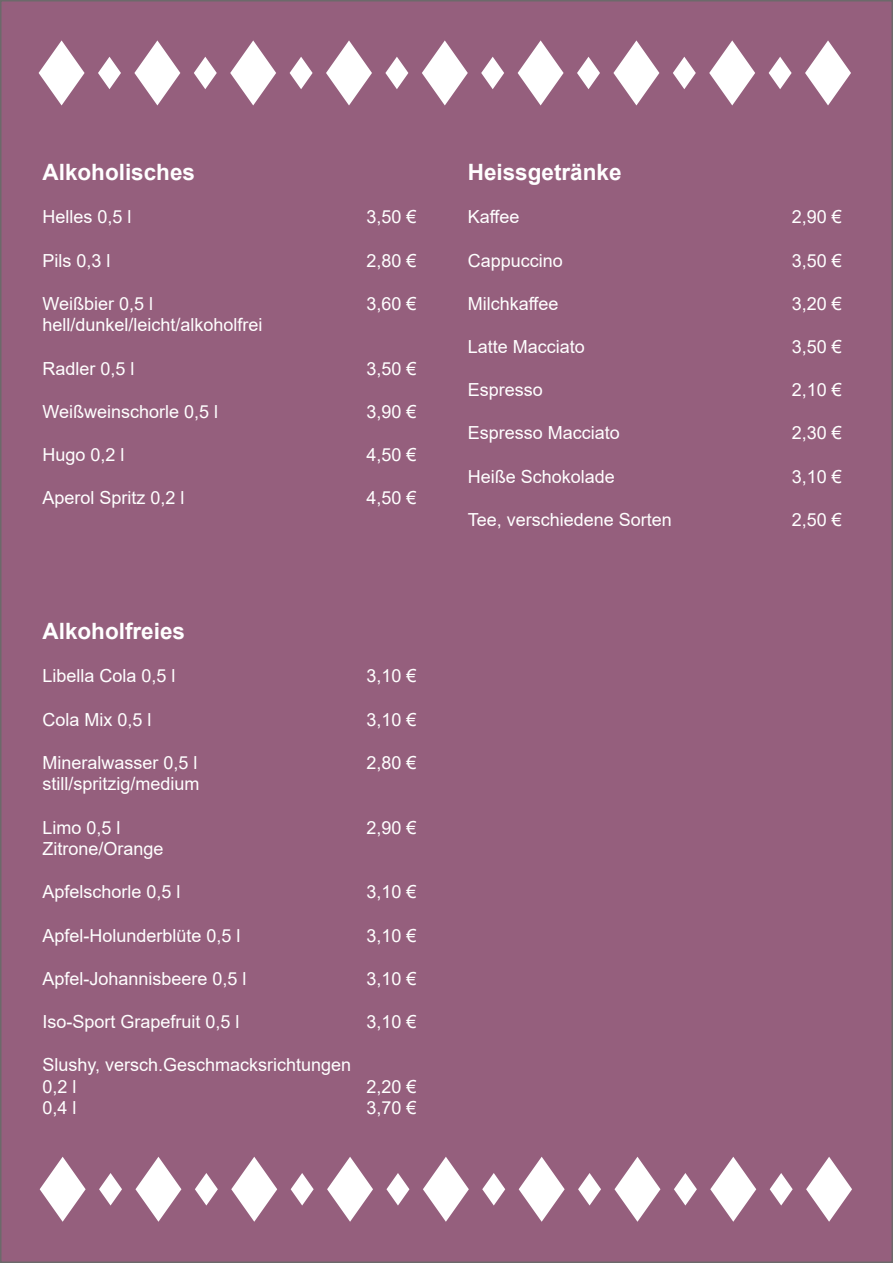
<style>
.page{position:relative;width:893px;height:1263px;background:#fff}
.page>*{position:absolute;margin:0;border:0;box-sizing:border-box;transform-origin:0 0}
.t1{font:79.5px "Wingdings";color:#fff}
.t2{font:700 22.5px "Arial";color:#fff}
.t3{font:18px "Arial";color:#fff}
</style>
<div class="page">
<div style="left:1px;top:1px;width:891px;height:1261px;background:#955f7d"></div>
<p class="t1" style="left:32px;top:30px;width:827px">▼▲▼▲▼▲▼▲▼▲▼▲▼▲▼▲▼</p>
<p class="t2" style="left:43px;top:156px;width:154px">Alkoholisches</p>
<p class="t3" style="left:43px;top:205px;width:91px">Helles 0,5 l</p>
<p class="t3" style="left:367px;top:205px;width:52px">3,50 €</p>
<p class="t3" style="left:43px;top:248px;width:70px">Pils 0,3 l</p>
<p class="t3" style="left:367px;top:248px;width:52px">2,80 €</p>
<p class="t3" style="left:43px;top:291px;width:112px">Weißbier 0,5 l</p>
<p class="t3" style="left:367px;top:291px;width:52px">3,60 €</p>
<p class="t3" style="left:43px;top:313px;width:222px">hell/dunkel/leicht/alkoholfrei</p>
<p class="t3" style="left:43px;top:356px;width:94px">Radler 0,5 l</p>
<p class="t3" style="left:367px;top:356px;width:52px">3,50 €</p>
<p class="t3" style="left:43px;top:399px;width:177px">Weißweinschorle 0,5 l</p>
<p class="t3" style="left:367px;top:399px;width:52px">3,90 €</p>
<p class="t3" style="left:43px;top:442px;width:84px">Hugo 0,2 l</p>
<p class="t3" style="left:367px;top:442px;width:52px">4,50 €</p>
<p class="t3" style="left:43px;top:485px;width:144px">Aperol Spritz 0,2 l</p>
<p class="t3" style="left:367px;top:485px;width:52px">4,50 €</p>
<p class="t2" style="left:43px;top:615px;width:144px">Alkoholfreies</p>
<p class="t3" style="left:43px;top:664px;width:135px">Libella Cola 0,5 l</p>
<p class="t3" style="left:367px;top:664px;width:52px">3,10 €</p>
<p class="t3" style="left:43px;top:707px;width:111px">Cola Mix 0,5 l</p>
<p class="t3" style="left:367px;top:707px;width:52px">3,10 €</p>
<p class="t3" style="left:43px;top:750px;width:157px">Mineralwasser 0,5 l</p>
<p class="t3" style="left:367px;top:750px;width:52px">2,80 €</p>
<p class="t3" style="left:43px;top:772px;width:159px">still/spritzig/medium</p>
<p class="t3" style="left:43px;top:815px;width:80px">Limo 0,5 l</p>
<p class="t3" style="left:367px;top:815px;width:52px">2,90 €</p>
<p class="t3" style="left:43px;top:836px;width:123px">Zitrone/Orange</p>
<p class="t3" style="left:43px;top:880px;width:140px">Apfelschorle 0,5 l</p>
<p class="t3" style="left:367px;top:880px;width:52px">3,10 €</p>
<p class="t3" style="left:43px;top:923px;width:200px">Apfel-Holunderblüte 0,5 l</p>
<p class="t3" style="left:367px;top:923px;width:52px">3,10 €</p>
<p class="t3" style="left:43px;top:966px;width:206px">Apfel-Johannisbeere 0,5 l</p>
<p class="t3" style="left:367px;top:966px;width:52px">3,10 €</p>
<p class="t3" style="left:43px;top:1009px;width:199px">Iso-Sport Grapefruit 0,5 l</p>
<p class="t3" style="left:367px;top:1009px;width:52px">3,10 €</p>
<p class="t3" style="left:43px;top:1052px;width:310px">Slushy, versch.Geschmacksrichtungen</p>
<p class="t3" style="left:43px;top:1074px;width:36px">0,2 l</p>
<p class="t3" style="left:367px;top:1074px;width:52px">2,20 €</p>
<p class="t3" style="left:43px;top:1096px;width:36px">0,4 l</p>
<p class="t3" style="left:367px;top:1096px;width:52px">3,70 €</p>
<p class="t2" style="left:468px;top:156px;width:155px">Heissgetränke</p>
<p class="t3" style="left:468px;top:205px;width:53px">Kaffee</p>
<p class="t3" style="left:792px;top:205px;width:52px">2,90 €</p>
<p class="t3" style="left:468px;top:248px;width:97px">Cappuccino</p>
<p class="t3" style="left:792px;top:248px;width:52px">3,50 €</p>
<p class="t3" style="left:468px;top:291px;width:92px">Milchkaffee</p>
<p class="t3" style="left:792px;top:291px;width:52px">3,20 €</p>
<p class="t3" style="left:468px;top:334px;width:119px">Latte Macciato</p>
<p class="t3" style="left:792px;top:334px;width:52px">3,50 €</p>
<p class="t3" style="left:468px;top:377px;width:77px">Espresso</p>
<p class="t3" style="left:792px;top:377px;width:52px">2,10 €</p>
<p class="t3" style="left:468px;top:421px;width:154px">Espresso Macciato</p>
<p class="t3" style="left:792px;top:421px;width:52px">2,30 €</p>
<p class="t3" style="left:468px;top:464px;width:149px">Heiße Schokolade</p>
<p class="t3" style="left:792px;top:464px;width:52px">3,10 €</p>
<p class="t3" style="left:468px;top:507px;width:206px">Tee, verschiedene Sorten</p>
<p class="t3" style="left:792px;top:507px;width:52px">2,50 €</p>
<p class="t1" style="left:33px;top:1146px;width:827px">▼▲▼▲▼▲▼▲▼▲▼▲▼▲▼▲▼</p>
</div>
